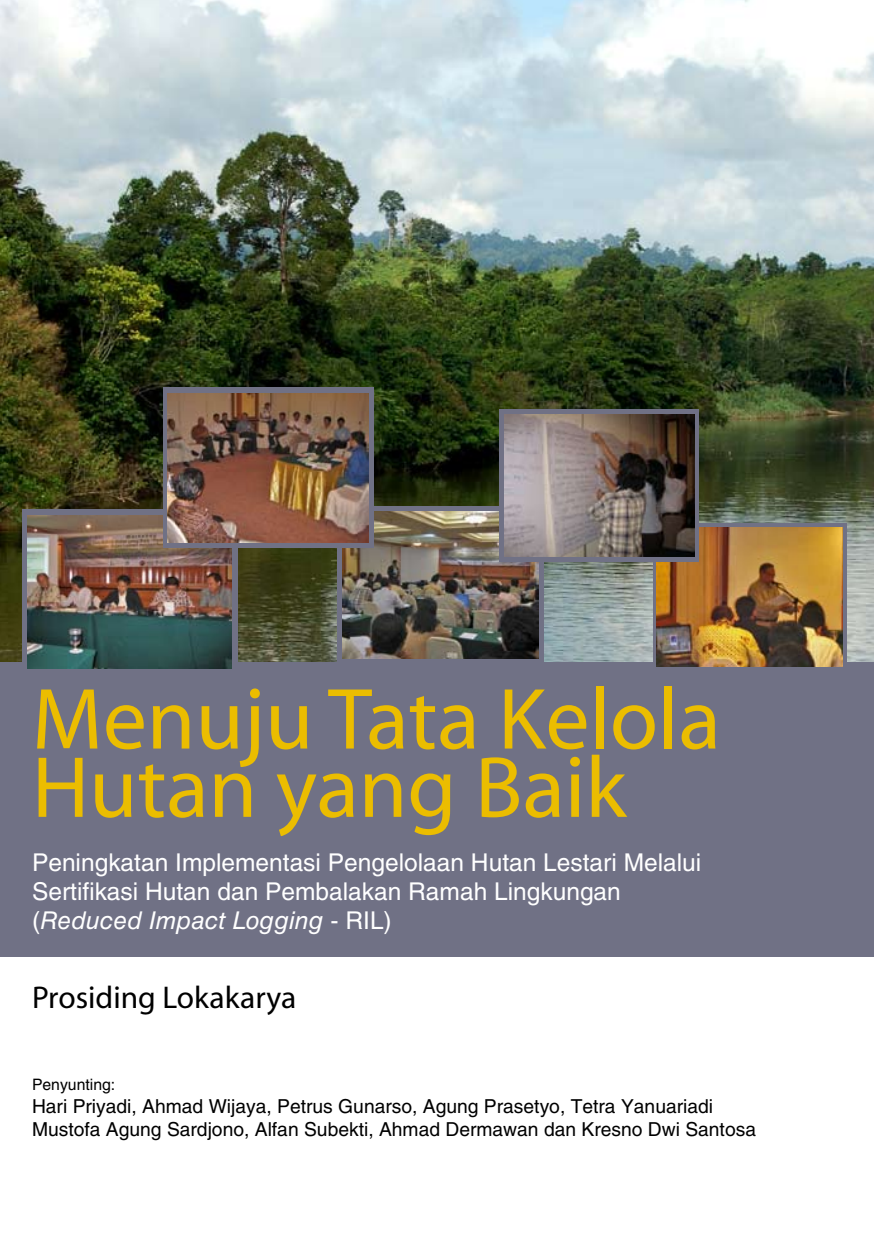
<style>
.page{position:relative;width:874px;height:1241px;background:#fff}
.page>*{position:absolute;margin:0;border:0;box-sizing:border-box;transform-origin:0 0}
.t1{font:87.5px/68.2px "Myriad";color:#ebbd00}
.t2{font:31.5px "Myriad";color:#000}
.t3{font:24.5px/29.4px "Helvetica LT Std";color:#fff}
.t4{font:19.25px/23.1px "Helvetica LT Std";color:#000}
.t5{font:15.75px "Helvetica LT Std";color:#000}
.s1{font-style:italic}
</style>
<div class="page">
<img style="left:0;top:0;width:873px;height:661px">
<div style="left:0;top:661px;width:873px;height:295px;background:#707185"></div>
<div style="left:652px;top:523px;width:194px;height:148px;background:#707185"></div>
<img style="left:656px;top:527px;width:186px;height:140px">
<div style="left:337px;top:506px;width:206px;height:158px;background:#707185"></div>
<img style="left:342px;top:511px;width:196px;height:148px">
<div style="left:22px;top:510px;width:215px;height:164px;background:#707185"></div>
<img style="left:27px;top:515px;width:205px;height:153px">
<div style="left:499px;top:409px;width:199px;height:152px;background:#707185"></div>
<img style="left:504px;top:414px;width:190px;height:142px">
<div style="left:163px;top:387px;width:210px;height:161px;background:#707185"></div>
<img style="left:167px;top:393px;width:201px;height:149px">
<h1 class="t1" style="left:32px;top:688px;width:690px">Menuju Tata Kelola<br>Hutan yang Baik</h1>
<p class="t3" style="left:32px;top:847px;width:670px">Peningkatan Implementasi Pengelolaan Hutan Lestari Melalui<br>Sertifikasi Hutan dan Pembalakan Ramah Lingkungan (<span class="s1">Reduced Impact Logging</span> - RIL)</p>
<h2 class="t2" style="left:32px;top:982px;width:266px">Prosiding Lokakarya</h2>
<p class="t5" style="left:32px;top:1074px;width:85px">Penyunting:</p>
<p class="t4" style="left:32px;top:1094px;width:725px">Hari Priyadi, Ahmad Wijaya, Petrus Gunarso, Agung Prasetyo, Tetra Yanuariadi<br>Mustofa Agung Sardjono, Alfan Subekti, Ahmad Dermawan dan Kresno Dwi Santosa</p>
</div>
